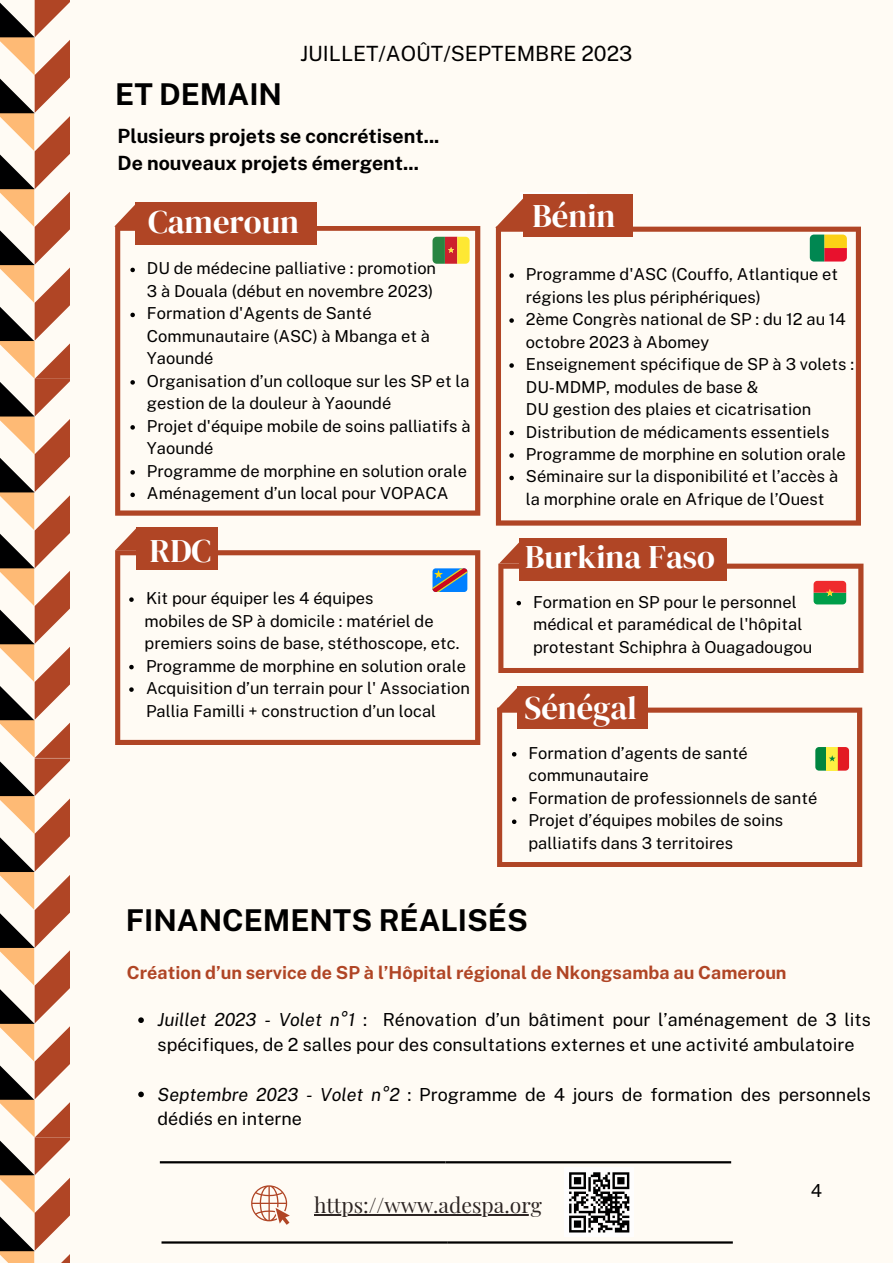
<style>
.page{position:relative;width:893px;height:1264px;background:#fff}
.page>*{position:absolute;margin:0;border:0;box-sizing:border-box;transform-origin:0 0}
.t1{font:32.55px "DM Serif Display";color:#fff}
.t2{font:700 30px "Public Sans";color:#000}
.t3{font:21.15px "Playfair Display";color:#2d2523}
.t4{font:21px "Public Sans";color:#000}
.t5{font:700 19.65px "Public Sans";color:#000}
.t6{font:18px/24.8px "Public Sans";color:#000}
.t7{font:700 18px "Public Sans";color:#b04525}
.t8{font:16.5px/22.5px "Public Sans";color:#000}
.s1{font-style:italic}
</style>
<div class="page">
<div style="left:0;top:0;width:892px;height:1262px;background:#fffbf4"></div>
<svg style="left:0;top:0;width:70px;height:1262px"></svg>
<div style="left:564px;top:1167px;width:70px;height:70px;background:#fefdfd"></div>
<svg style="left:569px;top:1172px;width:60px;height:60px"></svg>
<hr style="left:160px;top:1161px;width:285px;height:2px;background:#000">
<hr style="left:445px;top:1161px;width:286px;height:2px;background:#000">
<hr style="left:161px;top:1241px;width:286px;height:2px;background:#000">
<hr style="left:447px;top:1241px;width:285px;height:2px;background:#000">
<svg style="left:251px;top:1185px;width:38px;height:39px"></svg>
<div style="left:520px;top:193px;width:66px;height:40px;background:#fff"></div>
<svg style="left:496px;top:227px;width:365px;height:298px"></svg>
<div style="left:524px;top:194px;width:109px;height:43px;background:#b04525"></div>
<svg style="left:495px;top:194px;width:29px;height:34px"></svg>
<svg style="left:809px;top:234px;width:37px;height:27px"></svg>
<svg style="left:114px;top:205px;width:21px;height:22px"></svg>
<svg style="left:115px;top:226px;width:365px;height:289px"></svg>
<div style="left:135px;top:202px;width:182px;height:43px;background:#b04525"></div>
<svg style="left:432px;top:237px;width:37px;height:27px"></svg>
<svg style="left:115px;top:550px;width:365px;height:195px"></svg>
<svg style="left:115px;top:528px;width:21px;height:22px"></svg>
<div style="left:136px;top:527px;width:82px;height:43px;background:#b04525"></div>
<svg style="left:432px;top:568px;width:35px;height:24px"></svg>
<svg style="left:129px;top:597px;width:5px;height:5px"></svg>
<svg style="left:129px;top:665px;width:5px;height:4px"></svg>
<svg style="left:129px;top:687px;width:5px;height:5px"></svg>
<div style="left:519px;top:538px;width:207px;height:43px;background:#b04525"></div>
<svg style="left:498px;top:540px;width:365px;height:133px"></svg>
<svg style="left:497px;top:707px;width:365px;height:160px"></svg>
<div style="left:517px;top:686px;width:130px;height:43px;background:#b04525"></div>
<svg style="left:497px;top:688px;width:20px;height:21px"></svg>
<svg style="left:815px;top:747px;width:34px;height:23px"></svg>
<hr style="left:314px;top:1213px;width:228px;height:2px;background:#2d2523">
<svg style="left:509px;top:273px;width:5px;height:5px"></svg>
<svg style="left:509px;top:318px;width:5px;height:5px"></svg>
<svg style="left:509px;top:363px;width:5px;height:5px"></svg>
<svg style="left:509px;top:431px;width:5px;height:4px"></svg>
<svg style="left:509px;top:453px;width:5px;height:5px"></svg>
<svg style="left:509px;top:476px;width:5px;height:4px"></svg>
<svg style="left:130px;top:268px;width:5px;height:4px"></svg>
<svg style="left:130px;top:313px;width:5px;height:4px"></svg>
<svg style="left:130px;top:380px;width:5px;height:4px"></svg>
<svg style="left:130px;top:425px;width:5px;height:4px"></svg>
<svg style="left:130px;top:470px;width:5px;height:4px"></svg>
<svg style="left:130px;top:492px;width:5px;height:5px"></svg>
<svg style="left:512px;top:752px;width:4px;height:4px"></svg>
<svg style="left:512px;top:797px;width:4px;height:4px"></svg>
<svg style="left:512px;top:819px;width:4px;height:5px"></svg>
<svg style="left:138px;top:1017px;width:6px;height:5px"></svg>
<svg style="left:138px;top:1091px;width:6px;height:6px"></svg>
<p class="t2" style="left:115px;top:77px;width:168px">ET DEMAIN</p>
<p class="t4" style="left:300px;top:41px;width:334px">JUILLET/AOÛT/SEPTEMBRE 2023</p>
<p class="t5" style="left:118px;top:124px;width:323px">Plusieurs projets se concrétisent...</p>
<p class="t5" style="left:118px;top:151px;width:303px">De nouveaux projets émergent...</p>
<p class="t1" style="left:532px;top:193px;width:84px">Bénin</p>
<p class="t1" style="left:148px;top:199px;width:153px">Cameroun</p>
<p class="t8" style="left:147px;top:257px;width:291px">DU de médecine palliative : promotion<br>3 à Douala (début en novembre 2023)</p>
<p class="t8" style="left:147px;top:302px;width:285px">Formation d'Agents de Santé<br>Communautaire (ASC) à Mbanga et à<br>Yaoundé</p>
<p class="t8" style="left:147px;top:369px;width:324px">Organisation d’un colloque sur les SP et la gestion de la douleur à Yaoundé</p>
<p class="t8" style="left:147px;top:414px;width:325px">Projet d'équipe mobile de soins palliatifs à<br>Yaoundé</p>
<p class="t8" style="left:147px;top:459px;width:321px">Programme de morphine en solution orale</p>
<p class="t8" style="left:147px;top:482px;width:303px">Aménagement d’un local pour VOPACA</p>
<p class="t1" style="left:150px;top:528px;width:63px">RDC</p>
<p class="t1" style="left:525px;top:534px;width:191px">Burkina Faso</p>
<p class="t8" style="left:526px;top:263px;width:314px">Programme d'ASC (Couffo, Atlantique et régions les plus périphériques)</p>
<p class="t8" style="left:526px;top:308px;width:321px">2ème Congrès national de SP : du 12 au 14 octobre 2023 à Abomey</p>
<p class="t8" style="left:526px;top:353px;width:330px">Enseignement spécifique de SP à 3 volets :<br>DU-MDMP, modules de base &amp;<br>DU gestion des plaies et cicatrisation</p>
<p class="t8" style="left:526px;top:420px;width:305px">Distribution de médicaments essentiels</p>
<p class="t8" style="left:526px;top:443px;width:321px">Programme de morphine en solution orale</p>
<p class="t8" style="left:526px;top:465px;width:314px">Séminaire sur la disponibilité et l’accès à la morphine orale en Afrique de l’Ouest</p>
<p class="t8" style="left:146px;top:587px;width:229px">Kit pour équiper les 4 équipes</p>
<p class="t8" style="left:144px;top:609px;width:290px">mobiles de SP à domicile : matériel de</p>
<p class="t8" style="left:144px;top:632px;width:316px">premiers soins de base, stéthoscope, etc.</p>
<p class="t8" style="left:146px;top:654px;width:321px">Programme de morphine en solution orale</p>
<p class="t8" style="left:146px;top:677px;width:325px">Acquisition d’un terrain pour l' Association<br>Pallia Familli + construction d’un local</p>
<p class="t8" style="left:533px;top:590px;width:281px">Formation en SP pour le personnel médical et paramédical de l'hôpital protestant Schiphra à Ouagadougou</p>
<p class="t1" style="left:524px;top:685px;width:114px">Sénégal</p>
<p class="t8" style="left:528px;top:741px;width:221px">Formation d’agents de santé communautaire</p>
<p class="t8" style="left:528px;top:786px;width:290px">Formation de professionnels de santé</p>
<p class="t8" style="left:528px;top:809px;width:256px">Projet d’équipes mobiles de soins palliatifs dans 3 territoires</p>
<p class="t2" style="left:126px;top:903px;width:403px">FINANCEMENTS RÉALISÉS</p>
<p class="t7" style="left:127px;top:962px;width:661px">Création d’un service de SP à l’Hôpital régional de Nkongsamba au Cameroun</p>
<p class="t6" style="left:157px;top:1007px;width:715px"><span class="s1">Juillet 2023 - Volet n°1</span> : Rénovation d’un bâtiment pour l’aménagement de 3 lits spécifiques, de 2 salles pour des consultations externes et une activité ambulatoire</p>
<p class="t6" style="left:157px;top:1081px;width:714px"><span class="s1">Septembre 2023 - Volet n°2</span> : Programme de 4 jours de formation des personnels dédiés en interne</p>
<p class="t3" style="left:314px;top:1189px;width:229px">https://www.adespa.org</p>
<p class="t6" style="left:810px;top:1178px;width:13px">4</p>
</div>
